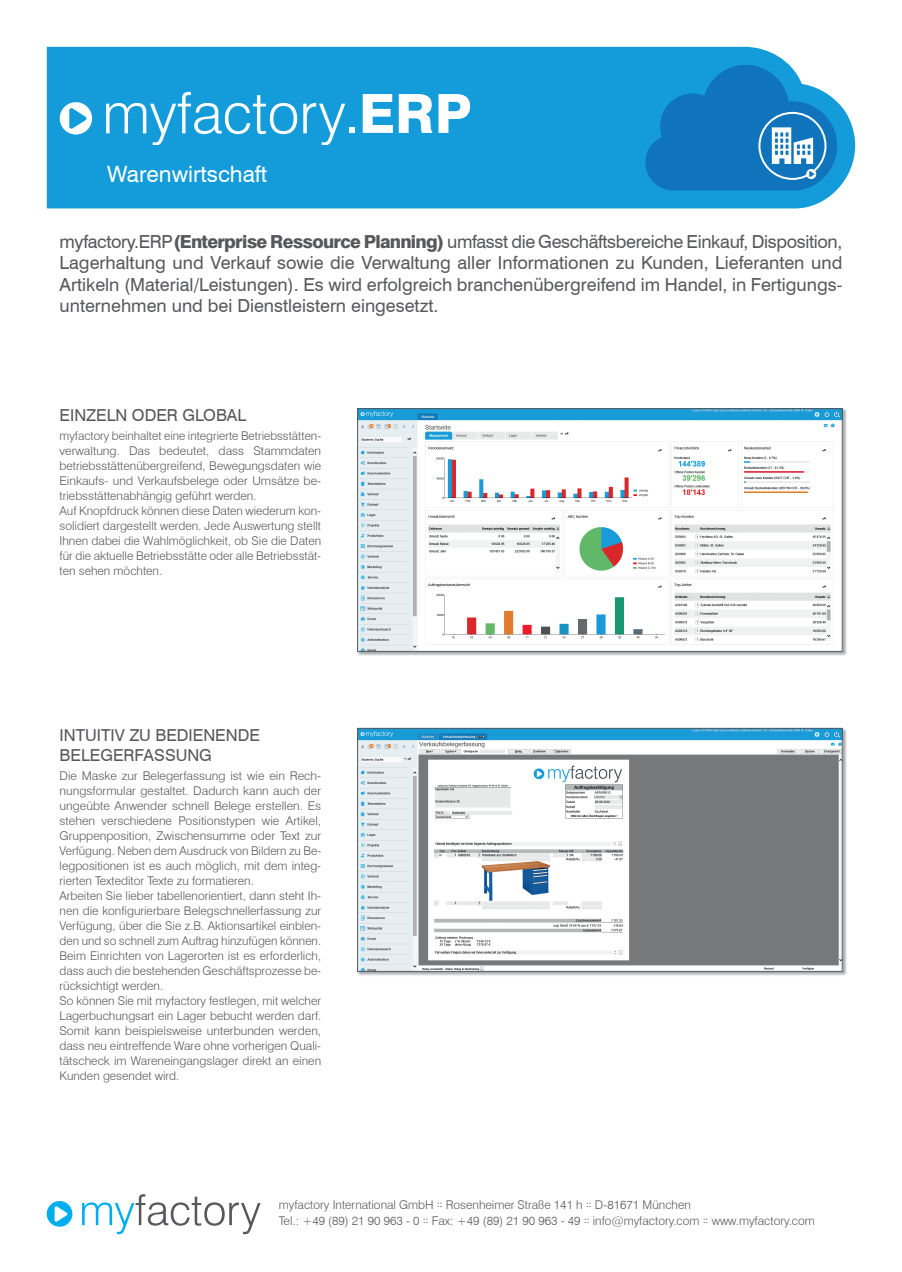
<style>
.page{position:relative;width:902px;height:1272px;background:#fff}
.page>*{position:absolute;margin:0;border:0;box-sizing:border-box;transform-origin:0 0}
.t1{font:800 54px "Swiss 721 BT";color:#fff}
.t2{font:22.5px "Swiss 721 BT";color:#fff}
.t3{font:18px/21.6px "Swiss 721 BT";color:#57585a;text-align:justify}
.t4{font:16.5px/19.8px "Swiss 721 BT";color:#57585a}
.t5{font:300 12px/15px "Swiss 721 BT";color:#57585a}
.s1{font-weight:400}
.s2{font-weight:800}
.s3{font-weight:400;font-size:8.4px}
</style>
<div class="page">
<div style="left:47px;top:47px;width:808px;height:161px;background:#139cd9"></div>
<svg style="left:645px;top:65px;width:192px;height:126px;background:#288ac9"></svg>
<svg style="left:47px;top:1201px;width:25px;height:25px"></svg>
<svg style="left:82px;top:1194px;width:178px;height:40px"></svg>
<svg style="left:60px;top:102px;width:32px;height:32px"></svg>
<svg style="left:106px;top:92px;width:191px;height:53px;background:#3eaedf"></svg>
<svg style="left:303px;top:103px;width:42px;height:42px"></svg>
<img style="left:357px;top:408px;width:489px;height:248px">
<img style="left:359px;top:410px;width:481px;height:239px">
<div style="left:357px;top:408px;width:485px;height:243px;border:1px solid #57585a"></div>
<img style="left:357px;top:728px;width:489px;height:248px">
<img style="left:359px;top:730px;width:481px;height:239px">
<div style="left:357px;top:728px;width:485px;height:243px;border:1px solid #57585a"></div>
<h2 class="t2" style="left:107px;top:160px;width:162px">Warenwirtschaft</h2>
<h1 class="t1" style="left:344px;top:81px;width:129px"><span class="s1">.</span>ERP</h1>
<p class="t3" style="left:60px;top:230px;width:784px">myfactory.ERP <span class="s2">(Enterprise Ressource Planning)</span> umfasst die Geschäftsbereiche Einkauf, Disposition, Lagerhaltung und Verkauf sowie die Verwaltung aller Informa tionen zu Kunden, Lieferanten und Artikeln (Material/Leistungen). Es wird erfolgreich branchenübergreifend im Handel, in Fertigungs&shy;unternehmen und bei Dienstleistern eingesetzt.</p>
<h3 class="t4" style="left:60px;top:405px;width:188px">EINZELN ODER GLOBAL</h3>
<p class="t5" style="left:60px;top:428px;width:263px">myfactory beinhaltet eine integrierte Betriebsstätten&shy;verwaltung. Das bedeutet, dass Stammdaten betriebsstättenübergreifend, Bewegungsdaten wie Einkaufs- und Verkaufsbelege oder Umsätze be&shy;triebsstättenabhängig geführt werden.<br>Auf Knopfdruck können diese Daten wiederum kon&shy;solidiert dargestellt werden. Jede Auswertung stellt Ihnen dabei die Wahlmöglichkeit, ob Sie die Daten für die aktuelle Betriebsstätte oder alle Betriebsstät&shy;ten sehen möchten.</p>
<h3 class="t4" style="left:60px;top:724px;width:202px">INTUITIV ZU BEDIENENDE<br>BELEGERFASSUNG</h3>
<p class="t5" style="left:60px;top:768px;width:263px">Die Maske zur Belegerfassung ist wie ein Rech&shy;nungsformular gestaltet. Dadurch kann auch der ungeübte Anwender schnell Belege erstellen. Es stehen verschiedene Positionstypen wie Artikel, Gruppenposition, Zwischensumme oder Text zur Verfügung. Neben dem Ausdruck von Bildern zu Be&shy;legpositionen ist es auch möglich, mit dem integ&shy;rierten Texteditor Texte zu formatieren.<br>Arbeiten Sie lieber tabellenorientiert, dann steht Ih&shy;nen die konfigurierbare Belegschnellerfassung zur Verfügung, über die Sie z.B. Aktionsartikel einblen&shy;den und so schnell zum Auftrag hinzufügen können.<br>Beim Einrichten von Lagerorten ist es erforderlich, dass auch die bestehenden Geschäftsprozesse be&shy;rücksichtigt werden.<br>So können Sie mit myfactory festlegen, mit welcher Lagerbuchungsart ein Lager bebucht werden darf.<br>Somit kann beispielsweise unterbunden werden, dass neu eintreffende Ware ohne vorherigen Quali&shy;tätscheck im Wareneingangslager direkt an einen Kunden gesendet wird.</p>
<p class="t5" style="left:279px;top:1195px;width:537px;line-height:16.5px">myfactory International GmbH <span class="s3">::</span> Rosenheimer Straße 141 h <span class="s3">::</span> D-81671 München<br>Tel.: +49 (89) 21 90 963 - 0 <span class="s3">::</span> Fax: +49 (89) 21 90 963 - 49 <span class="s3">::</span> info@myfactory.com <span class="s3">::</span> www.myfactory.com</p>
</div>
